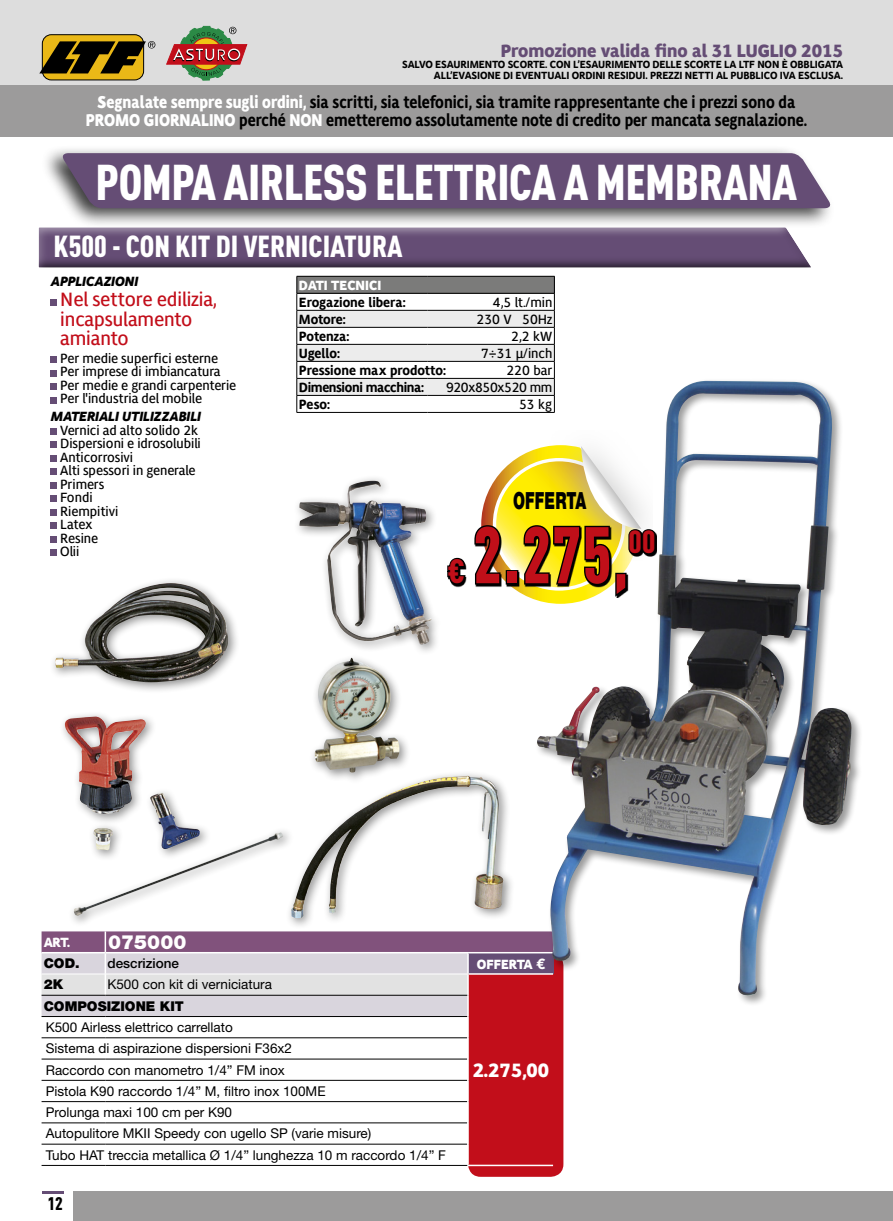
<style>
.page{position:relative;width:893px;height:1221px;background:#fff}
.page>*{position:absolute;margin:0;border:0;box-sizing:border-box;transform-origin:0 0}
.t1{font:900 78.75px "DIN Cond";color:#c00f19;scale:.85 1}
.t2{font:900 49.5px "DIN Cond";letter-spacing:-.01em;color:#fff}
.t3{font:900 33.3px "DIN Cond";color:#c00f19}
.t4{font:900 31.5px "DIN Cond";color:#c00f19}
.t5{font:900 30px "DIN Cond";color:#fff}
.t6{font:900 23.7px "Helvetica Neue LT Std";letter-spacing:.01em;color:#000;scale:.64 1}
.t7{font:19.5px/19.5px "Migration Sans ITC Std";color:#c20e1a}
.t8{font:900 19.5px "Migration Sans ITC Std";color:#fff}
.t9{font:900 19.5px "Helvetica Neue LT Std";color:#fff}
.t10{font:900 18px "Migration Sans ITC Std";color:#654d75}
.t11{font:900 18px "DIN Cond";color:#000}
.t12{font:700 17.25px/18px "Migration Sans ITC Std";color:#000;text-align:center;scale:.9 1}
.t13{font:13.5px/21.3px "Helvetica Neue LT Std";color:#000}
.t14{font:13.5px/13.5px "Migration Sans ITC Std";color:#000}
.t15{font:700 13.5px "Migration Sans ITC Std";letter-spacing:-.005em;color:#000}
.t16{font:italic 900 13.5px "Migration Sans ITC Std";color:#000}
.t17{font:900 13.5px "Migration Sans ITC Std";color:#fff}
.t18{font:900 13.5px "Helvetica Neue LT Std";color:#000}
.t19{font:700 13.5px "Migration Sans ITC Std";letter-spacing:-.025em;color:#000}
.t20{font:13.5px "Migration Sans ITC Std";letter-spacing:-.025em;color:#000}
.t21{font:500 13.5px "Helvetica Neue LT Std";color:#000}
.t22{font:700 10.5px/11.2px "Migration Sans ITC Std";letter-spacing:-.01em;color:#000;text-align:right}
.s1{font-weight:900;color:#fff}
.s2{font-size:60.6px}
.s3{font-weight:700;font-size:15px}
</style>
<div class="page">
<div style="left:0;top:0;width:893px;height:137px;background:#ddd"></div>
<div style="left:0;top:86px;width:893px;height:51px;background:#9c9b9b"></div>
<div style="left:42px;top:35px;width:102px;height:45px;background:#eab817;border-radius:9px"></div>
<div style="left:42px;top:34px;width:102px;height:46px;border:1px solid #000;border-radius:9px"></div>
<svg style="left:39px;top:41px;width:116px;height:32px"></svg>
<hr style="left:43px;top:1191px;width:21px;height:2px;background:#654d75">
<div style="left:73px;top:1191px;width:820px;height:29px;background:#9c9b9b"></div>
<svg style="left:166px;top:26px;width:81px;height:54px"></svg>
<div style="left:468px;top:952px;width:95px;height:224px;background:#c20e1a;border-radius:13px"></div>
<svg style="left:42px;top:931px;width:493px;height:85px;background:#bfa5b5"></svg>
<hr style="left:467px;top:973px;width:86px;height:1px;background:#fff">
<hr style="left:467px;top:974px;width:2px;height:21px;background:#fff">
<hr style="left:467px;top:995px;width:2px;height:21px;background:#fff">
<hr style="left:467px;top:1164px;width:86px;height:2px;background:#fff">
<hr style="left:42px;top:973px;width:63px;height:1px;background:#fff">
<hr style="left:105px;top:973px;width:362px;height:1px;background:#fff">
<hr style="left:42px;top:994px;width:63px;height:1px;background:#000">
<hr style="left:105px;top:994px;width:362px;height:1px;background:#000">
<hr style="left:42px;top:1016px;width:63px;height:1px;background:#000">
<hr style="left:105px;top:1016px;width:362px;height:1px;background:#000">
<hr style="left:42px;top:1037px;width:63px;height:1px;background:#000">
<hr style="left:105px;top:1037px;width:362px;height:1px;background:#000">
<hr style="left:42px;top:1058px;width:63px;height:1px;background:#000">
<hr style="left:105px;top:1058px;width:362px;height:1px;background:#000">
<hr style="left:42px;top:1079px;width:63px;height:1px;background:#000">
<hr style="left:105px;top:1079px;width:362px;height:1px;background:#000">
<hr style="left:42px;top:1101px;width:63px;height:1px;background:#000">
<hr style="left:105px;top:1101px;width:362px;height:1px;background:#000">
<hr style="left:42px;top:1122px;width:63px;height:1px;background:#000">
<hr style="left:105px;top:1122px;width:362px;height:1px;background:#000">
<hr style="left:42px;top:1143px;width:63px;height:1px;background:#000">
<hr style="left:105px;top:1143px;width:362px;height:1px;background:#000">
<hr style="left:42px;top:1165px;width:63px;height:1px;background:#000">
<hr style="left:105px;top:1165px;width:362px;height:1px;background:#000">
<hr style="left:467px;top:1016px;width:2px;height:21px;background:#fff">
<hr style="left:467px;top:1037px;width:2px;height:21px;background:#fff">
<hr style="left:467px;top:1058px;width:2px;height:22px;background:#fff">
<hr style="left:467px;top:1080px;width:2px;height:21px;background:#fff">
<hr style="left:467px;top:1101px;width:2px;height:21px;background:#fff">
<hr style="left:467px;top:1122px;width:2px;height:22px;background:#fff">
<hr style="left:467px;top:1144px;width:2px;height:20px;background:#fff">
<div style="left:51px;top:299px;width:6px;height:7px;background:#654d75"></div>
<div style="left:51px;top:356px;width:6px;height:7px;background:#654d75"></div>
<svg style="left:51px;top:370px;width:6px;height:6px"></svg>
<div style="left:51px;top:383px;width:6px;height:7px;background:#654d75"></div>
<svg style="left:51px;top:397px;width:6px;height:6px"></svg>
<svg style="left:51px;top:428px;width:6px;height:6px"></svg>
<div style="left:51px;top:441px;width:6px;height:7px;background:#654d75"></div>
<svg style="left:51px;top:455px;width:6px;height:6px"></svg>
<div style="left:51px;top:468px;width:6px;height:7px;background:#654d75"></div>
<svg style="left:51px;top:482px;width:6px;height:6px"></svg>
<div style="left:51px;top:495px;width:6px;height:7px;background:#654d75"></div>
<svg style="left:51px;top:509px;width:6px;height:6px"></svg>
<div style="left:51px;top:522px;width:6px;height:7px;background:#654d75"></div>
<svg style="left:51px;top:536px;width:6px;height:6px"></svg>
<div style="left:51px;top:549px;width:6px;height:7px;background:#654d75"></div>
<hr style="left:297px;top:412px;width:131px;height:1px;background:#000">
<hr style="left:428px;top:412px;width:127px;height:1px;background:#000">
<svg style="left:297px;top:276px;width:258px;height:136px"></svg>
<hr style="left:297px;top:293px;width:131px;height:1px;background:#000">
<hr style="left:428px;top:293px;width:127px;height:1px;background:#000">
<div style="left:41px;top:145px;width:794px;height:84px;background:#000;opacity:.75"></div>
<div style="left:60px;top:153px;width:773px;height:55px;background:#654d75"></div>
<div style="left:38px;top:224px;width:775px;height:44px;background:#000;opacity:.75"></div>
<img style="left:74px;top:832px;width:210px;height:84px">
<div style="left:285px;top:770px;width:230px;height:159px;background:#000;opacity:.45"></div>
<img style="left:291px;top:775px;width:213px;height:143px">
<div style="left:535px;top:378px;width:328px;height:628px;background:#000;opacity:.4"></div>
<img style="left:537px;top:394px;width:315px;height:601px">
<div style="left:49px;top:577px;width:191px;height:117px;background:#000;opacity:.45"></div>
<img style="left:55px;top:583px;width:174px;height:99px">
<div style="left:293px;top:475px;width:150px;height:181px;background:#000;opacity:.45"></div>
<img style="left:299px;top:481px;width:131px;height:164px">
<div style="left:309px;top:652px;width:102px;height:132px;background:#000;opacity:.45"></div>
<img style="left:315px;top:657px;width:85px;height:115px">
<img style="left:541px;top:431px;width:111px;height:9px">
<svg style="left:447px;top:557px;width:20px;height:29px"></svg>
<svg style="left:474px;top:440px;width:183px;height:169px"></svg>
<div style="left:59px;top:711px;width:152px;height:150px;background:#000;opacity:.45"></div>
<img style="left:65px;top:716px;width:67px;height:98px">
<h3 class="t10" style="left:501px;top:40px;width:344px">Promozione valida fino al 31 LUGLIO 2015</h3>
<p class="t22" style="left:402px;top:59px;width:442px">SALVO ESAURIMENTO SCORTE. CON L’ESAURIMENTO DELLE SCORTE LA LTF NON È OBBLIGATA<br>ALL’EVASIONE DI EVENTUALI ORDINI RESIDUI. PREZZI NETTI AL PUBBLICO IVA ESCLUSA.</p>
<p class="t12" style="left:86px;top:93px;width:803px"><span class="s1">Segnalate sempre sugli ordini,</span> sia scritti, sia telefonici, sia tramite rappresentante che i prezzi sono da<br><span class="s1">PROMO GIORNALINO</span> perché <span class="s1">NON</span> emetteremo assolutamente note di credito per mancata segnalazione.</p>
<h2 class="t2" style="left:96px;top:151px;width:703px">POMPA AIRLESS ELETTRICA A MEMBRANA</h2>
<h3 class="t5" style="left:54px;top:227px;width:350px">K500 - CON KIT DI VERNICIATURA</h3>
<p class="t16" style="left:51px;top:274px;width:89px">APPLICAZIONI</p>
<h3 class="t7" style="left:60px;top:290px;width:158px">Nel settore edilizia, incapsulamento amianto</h3>
<p class="t14" style="left:60px;top:351px;width:177px">Per medie superfici esterne<br>Per imprese di imbiancatura<br>Per medie e grandi carpenterie<br>Per l'industria del mobile</p>
<p class="t16" style="left:51px;top:408px;width:152px">MATERIALI UTILIZZABILI</p>
<p class="t14" style="left:60px;top:423px;width:142px">Vernici ad alto solido 2k<br>Dispersioni e idrosolubili<br>Anticorrosivi<br>Alti spessori in generale<br>Primers<br>Fondi<br>Riempitivi<br>Latex<br>Resine<br>Olii</p>
<p class="t17" style="left:299px;top:277px;width:84px">DATI TECNICI</p>
<p class="t15" style="left:299px;top:294px;width:108px">Erogazione libera:</p>
<p class="t14" style="left:493px;top:296px;width:61px">4,5 lt./min</p>
<p class="t15" style="left:299px;top:311px;width:48px">Motore:</p>
<p class="t14" style="left:477px;top:313px;width:77px">230 V 50Hz</p>
<p class="t15" style="left:299px;top:328px;width:52px">Potenza:</p>
<p class="t14" style="left:511px;top:330px;width:42px">2,2 kW</p>
<p class="t15" style="left:299px;top:345px;width:43px">Ugello:</p>
<p class="t14" style="left:481px;top:347px;width:73px">7÷31 µ/inch</p>
<p class="t15" style="left:299px;top:362px;width:149px">Pressione max prodotto:</p>
<p class="t14" style="left:506px;top:364px;width:47px">220 bar</p>
<p class="t19" style="left:299px;top:380px;width:127px">Dimensioni macchina:</p>
<p class="t20" style="left:446px;top:380px;width:108px">920x850x520 mm</p>
<p class="t15" style="left:299px;top:397px;width:33px">Peso:</p>
<p class="t14" style="left:519px;top:398px;width:35px">53 kg</p>
<h3 class="t3" style="left:448px;top:550px;width:19px">€</h3>
<h3 class="t6" style="left:513px;top:486px;width:116px">OFFERTA</h3>
<h1 class="t1" style="left:473px;top:505px;width:184px">2.275<span class="s2">,</span></h1>
<h3 class="t4" style="left:629px;top:522px;width:28px">00</h3>
<p class="t17" style="left:44px;top:934px;width:28px">ART.</p>
<h3 class="t9" style="left:108px;top:930px;width:80px">075000</h3>
<p class="t18" style="left:44px;top:955px;width:38px">COD.</p>
<p class="t21" style="left:107px;top:955px;width:73px">descrizione</p>
<p class="t17" style="left:477px;top:956px;width:70px">OFFERTA <span class="s3">€</span></p>
<p class="t18" style="left:44px;top:976px;width:21px">2K</p>
<p class="t13" style="left:107px;top:973px;width:166px">K500 con kit di verniciatura</p>
<p class="t18" style="left:44px;top:997px;width:142px">COMPOSIZIONE KIT</p>
<p class="t13" style="left:46px;top:1016px;width:402px">K500 Airless elettrico carrellato<br>Sistema di aspirazione dispersioni F36x2<br>Raccordo con manometro 1/4” FM inox<br>Pistola K90 raccordo 1/4” M, filtro inox 100ME<br>Prolunga maxi 100 cm per K90<br>Autopulitore MKII Speedy con ugello SP (varie misure)<br>Tubo HAT treccia metallica Ø 1/4” lunghezza 10 m raccordo 1/4” F</p>
<h3 class="t11" style="left:48px;top:1192px;width:17px">12</h3>
<h3 class="t8" style="left:473px;top:1059px;width:78px">2.275,00</h3>
</div>
